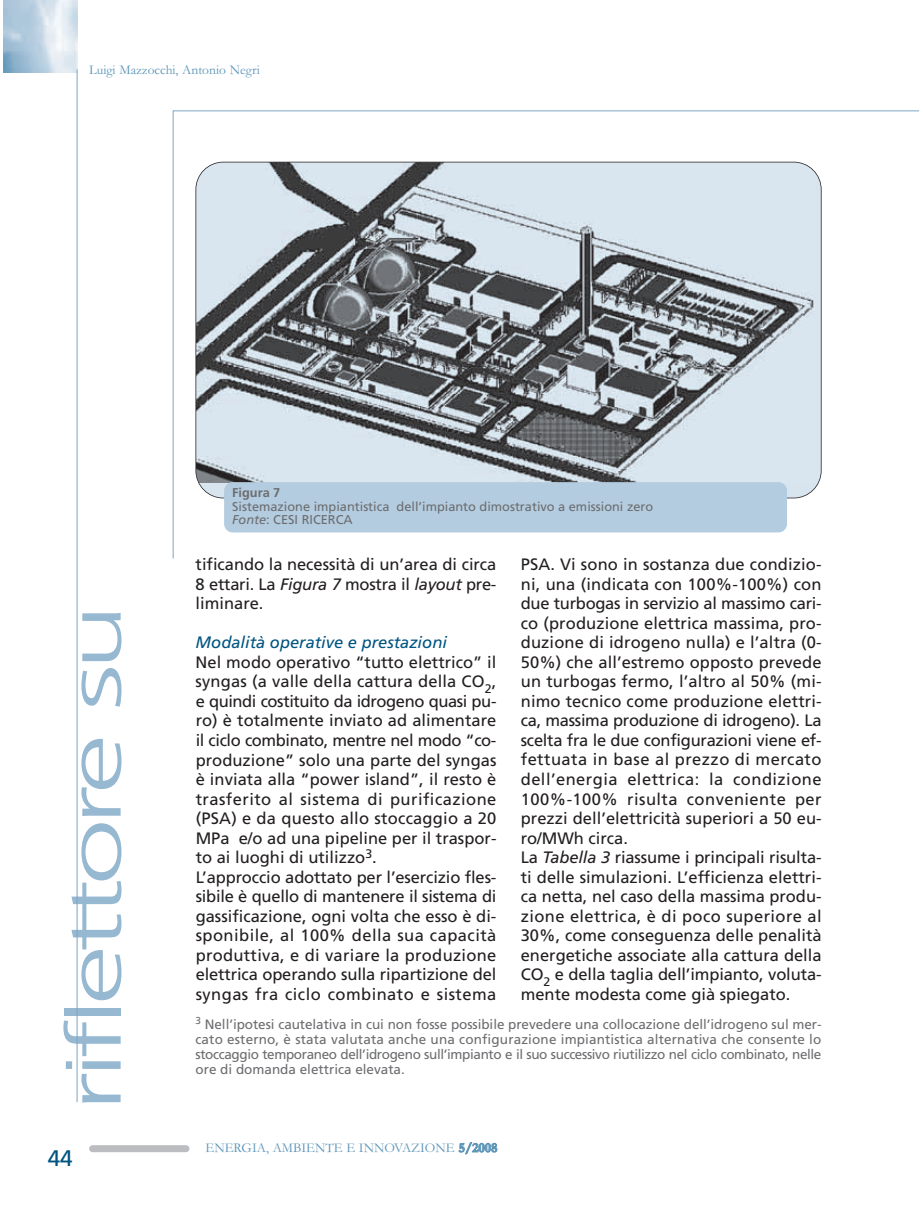
<style>
.page{position:relative;width:919px;height:1217px;background:#fff}
.page>*{position:absolute;margin:0;border:0;box-sizing:border-box;transform-origin:0 0}
.t1{font:300 75px "Frutiger";letter-spacing:-.055em;color:#96b8d1;scale:1.6 1}
.t2{font:22.5px "Frutiger";color:#005480}
.t3{font:16.5px/19.5px "Frutiger";color:#231f20}
.t4{font:italic 16.5px "Frutiger";color:#005480}
.t5{font:13.5px/15px "Frutiger";color:#6c6d70;text-align:justify}
.t6{font:13.5px "Garamond";color:#5d95b8}
.t7{font:12.75px/13.5px "Frutiger";color:#6c6d70}
.t8{font:700 12.75px "Frutiger";color:#6c6d70}
.s1{font-style:italic}
.s2{font-weight:700}
</style>
<div class="page">
<img style="left:4px;top:1px;width:73px;height:72px">
<hr style="left:77px;top:69px;width:1px;height:1032px;background:#7aa5c4">
<svg style="left:173px;top:110px;width:745px;height:448px"></svg>
<div style="left:89px;top:1144px;width:100px;height:7px;background:#bcbdc0;border-radius:3px"></div>
<img style="left:196px;top:162px;width:618px;height:320px">
<div style="left:224px;top:482px;width:563px;height:50px;background:#b4ccdf;border-radius:9px"></div>
<p class="t6" style="left:89px;top:65px;width:172px">Luigi Mazzocchi, Antonio Negri</p>
<h1 class="t1" style="left:64px;top:1111px;width:319px;rotate:-90deg">riflettore su</h1>
<h2 class="t2" style="left:48px;top:1149px;width:27px">44</h2>
<p class="t8" style="left:232px;top:488px;width:50px">Figura 7</p>
<p class="t7" style="left:232px;top:500px;width:422px">Sistemazione impiantistica dell’impianto dimostrativo a emissioni zero<br><span class="s1">Fonte</span>: CESI RICERCA</p>
<p class="t3" style="left:196px;top:556px;width:302px;text-align:justify">tificando la necessità di un’area di circa 8 ettari. La <span class="s1">Figura 7</span> mostra il <span class="s1">layout</span> pre&shy;liminare.</p>
<p class="t4" style="left:196px;top:636px;width:253px">Modalità operative e prestazioni</p>
<p class="t3" style="left:196px;top:653px;width:302px">Nel modo operativo “tutto elettrico” il syngas (a valle della cattura della CO<sub>2</sub>, e quindi costituito da idrogeno quasi pu&shy;ro) è totalmente inviato ad alimentare il ciclo combinato, mentre nel modo “co&shy;produzione” solo una parte del syngas è inviata alla “power island”, il resto è trasferito al sistema di purificazione (PSA) e da questo allo stoccaggio a 20<br>MPa e/o ad una pipeline per il traspor&shy;to ai luoghi di utilizzo<sup>3</sup>.<br>L’approccio adottato per l’esercizio fles&shy;sibile è quello di mantenere il sistema di gassificazione, ogni volta che esso è di&shy;sponibile, al 100% della sua capacità produttiva, e di variare la produzione elettrica operando sulla ripartizione del syngas fra ciclo combinato e sistema</p>
<p class="t3" style="left:520px;top:556px;width:302px">PSA. Vi sono in sostanza due condizio&shy;ni, una (indicata con 100%-100%) con due turbogas in servizio al massimo cari&shy;co (produzione elettrica massima, pro&shy;duzione di idrogeno nulla) e l’altra (0- 50%) che all’estremo opposto prevede un turbogas fermo, l’altro al 50% (mi&shy;nimo tecnico come produzione elettri&shy;ca, massima produzione di idrogeno). La scelta fra le due configurazioni viene ef&shy;fettuata in base al prezzo di mercato dell’energia elettrica: la condizione 100%-100% risulta conveniente per prezzi dell’elettricità superiori a 50 eu&shy;ro/MWh circa.<br>La <span class="s1">Tabella 3</span> riassume i principali risulta&shy;ti delle simulazioni. L’efficienza elettri&shy;ca netta, nel caso della massima produ&shy;zione elettrica, è di poco superiore al 30%, come conseguenza delle penalità energetiche associate alla cattura della CO<sub>2</sub> e della taglia dell’impianto, voluta&shy;mente modesta come già spiegato.</p>
<p class="t5" style="left:195px;top:1017px;width:627px"><sup>3</sup> Nell’ipotesi cautelativa in cui non fosse possibile prevedere una collocazione dell’idrogeno sul mer&shy;cato esterno, è stata valutata anche una configurazione impiantistica alternativa che consente lo stoccaggio temporaneo dell’idrogeno sull’impianto e il suo successivo riutilizzo nel ciclo combinato, nelle ore di domanda elettrica elevata.</p>
<p class="t6" style="left:205px;top:1142px;width:293px">ENERGIA, AMBIENTE E INNOVAZIONE <span class="s2">5/2008</span></p>
</div>
